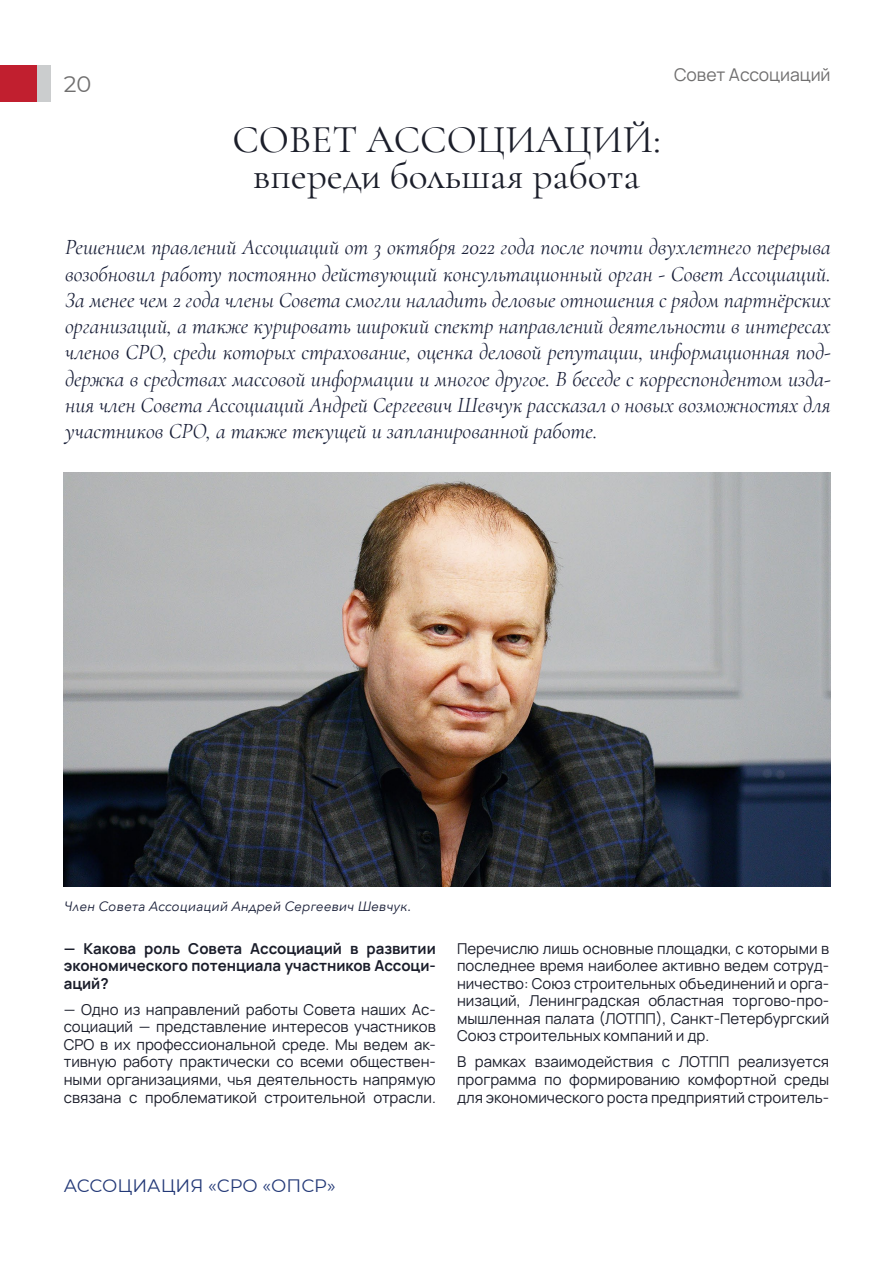
<style>
.page{position:relative;width:893px;height:1263px;background:#fff}
.page>*{position:absolute;margin:0;border:0;box-sizing:border-box;transform-origin:0 0}
.t1{font:39.45px/36.5px "Cormorant Garamond";color:#1b1e2a;text-align:center}
.t2{font:22.5px "Montserrat";color:#706f6f}
.t3{font:italic 21.9px/26.2px "Cormorant Garamond";color:#181e37;text-align:justify}
.t4{font:18px "Montserrat";color:#233977}
.t5{font:17.55px "Manrope";color:#706f6f}
.t6{font:15px/17.5px "Manrope";color:#1a1d2a;text-align:justify}
.t7{font:700 15px/17.5px "Manrope";color:#1a1d2a;text-align:justify}
.t8{font:italic 13.5px "Avenir Next";color:#181e37}
</style>
<div class="page">
<div style="left:6px;top:65px;width:45px;height:36px;background:#cbcdce"></div>
<div style="left:0;top:65px;width:37px;height:36px;background:#c11f2f"></div>
<img style="left:64px;top:472px;width:767px;height:415px">
<h2 class="t2" style="left:64px;top:69px;width:29px">20</h2>
<h1 class="t1" style="left:233px;top:121px;width:430px">СОВЕТ АССОЦИАЦИЙ: впереди большая работа</h1>
<p class="t5" style="left:674px;top:62px;width:158px">Совет Ассоциаций</p>
<p class="t3" style="left:65px;top:234px;width:767px">Решением правлений Ассоциаций от 3 октября 2022 года после почти двухлетнего перерыва возобновил работу постоянно действующий консультационный орган - Совет Ассоциаций.<br>За менее чем 2 года члены Совета смогли наладить деловые отношения с рядом партнёрских организаций, а также курировать широкий спектр направлений деятельности в интересах членов СРО, среди которых страхование, оценка деловой репутации, информационная под&shy;держка в средствах массовой информации и многое другое. В беседе с корреспондентом изда&shy;ния член Совета Ассоциаций Андрей Сергеевич Шевчук рассказал о новых возможностях для участников СРО, а также текущей и запланированной работе.</p>
<p class="t8" style="left:64px;top:895px;width:349px">Член Совета Ассоциаций Андрей Сергеевич Шевчук.</p>
<p class="t7" style="left:64px;top:939px;width:374px">— Какова роль Совета Ассоциаций в развитии экономического потенциала участников Ассоци&shy;аций?</p>
<p class="t6" style="left:64px;top:1000px;width:374px">— Одно из направлений работы Совета наших Ас&shy;социаций — представление интересов участников СРО в их профессиональной среде. Мы ведем ак&shy;тивную работу практически со всеми обществен&shy;ными организациями, чья деятельность напрямую связана с проблематикой строительной отрасли.</p>
<p class="t6" style="left:457px;top:939px;width:374px">Перечислю лишь основные площадки, с которыми в последнее время наиболее активно ведем сотруд&shy;ничество: Союз строительных объединений и орга&shy;низаций, Ленинградская областная торгово-про&shy;мышленная палата (ЛОТПП), Санкт-Петербургский Союз строительных компаний и др.</p>
<p class="t6" style="left:457px;top:1052px;width:374px">В рамках взаимодействия с ЛОТПП реализуется программа по формированию комфортной среды для экономического роста предприятий строитель-</p>
<p class="t4" style="left:64px;top:1173px;width:273px">АССОЦИАЦИЯ «СРО «ОПСР»</p>
</div>
